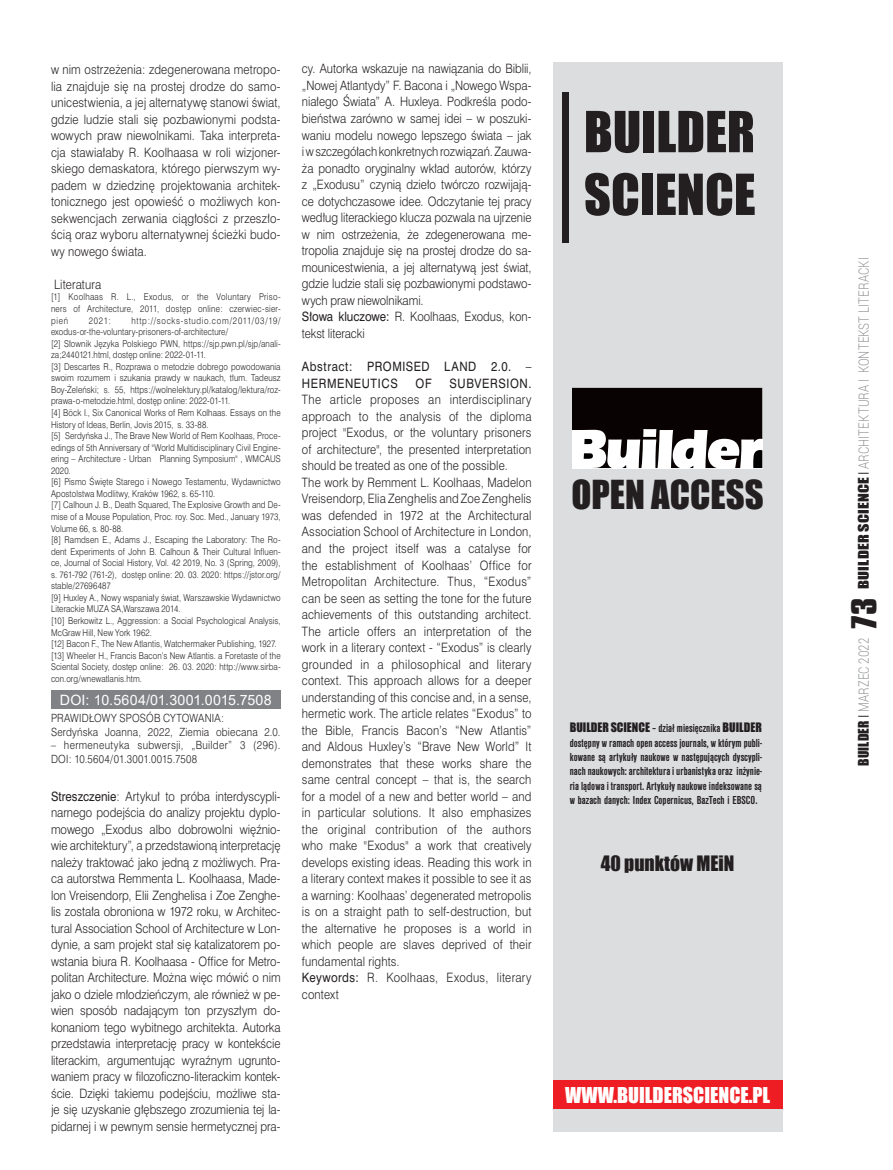
<style>
.page{position:relative;width:893px;height:1170px;background:#fff}
.page>*{position:absolute;margin:0;border:0;box-sizing:border-box;transform-origin:0 0}
.t1{font:52.2px/62.7px "Impact";color:#231f20}
.t2{font:36.75px "Impact";color:#231f20}
.t3{font:20.1px "Impact";color:#fff}
.t4{font:19.5px "Impact";color:#231f20}
.t5{font:300 14.25px "Roboto";letter-spacing:.01em;color:#939598;scale:.8 1}
.Fot_podpis{font:14.25px "Arial";letter-spacing:.015em;color:#fff}
.ABSTRAKT_POLSKI{font:12px/16.5px "Swis 721 Lt PL";letter-spacing:-.005em;color:#231f20;text-align:justify;scale:.89 1}
.ABSTRAKT_ANGIELSKI{font:12px/16.5px "Swis 721 Lt PL";letter-spacing:.015em;color:#231f20;text-align:justify;scale:.89 1}
.tekst_swiss{font:12px/16.5px "Swis 721 Lt PL";letter-spacing:.015em;color:#231f20;text-align:justify;scale:.89 1}
.t6{font:700 condensed 12px/14.2px "Nimbus San DEE";color:#231f20;text-align:justify}
.ABSTRAKT_ANGIELSKI-2{font:12px/16.5px "Swis 721 PL";letter-spacing:.05em;color:#231f20;scale:.89 1}
.LIITERATURA{font:12px "Swis 721 Lt PL";letter-spacing:.01em;color:#231f20;scale:.89 1}
.PRAWIDLOWY_SPOSOB_CY{font:10.5px/13.5px "Swis 721 Lt PL";letter-spacing:.025em;color:#231f20;scale:.89 1}
.LITERATURA_WYLICZENI{font:8.7px/11.6px "Swis 721 Lt PL";letter-spacing:.015em;color:#231f20;text-align:justify;scale:.86 1}
.s1{font-family:"Swis 721 PL"}
.s2{font-family:"Impact";font-weight:400;font-stretch:normal}
.s3{font-family:"Impact";font-weight:400;font-size:13.5px;color:#231f20}
.s4{font-family:"Swis 721 Lt PL";font-weight:400;font-size:13.5px;color:#231f20}
.s5{font-family:"Compacta PL";font-weight:700;font-size:30px;color:#231f20}
</style>
<div class="page">
<div style="left:51px;top:689px;width:230px;height:19px;background:#808285"></div>
<div style="left:553px;top:63px;width:229px;height:1068px;background:#dcdddf"></div>
<div style="left:562px;top:92px;width:7px;height:151px;background:#231f20"></div>
<svg style="left:572px;top:388px;width:190px;height:80px;background:#585554"></svg>
<div style="left:553px;top:1080px;width:229px;height:28px;background:#ee1d23"></div>
<p class="tekst_swiss" style="left:51px;top:61px;width:259px">w nim ostrzeżenia: zdegenerowana metropo&shy;lia znajduje się na prostej drodze do samo&shy;unicestwienia, a jej alternatywę stanowi świat, gdzie ludzie stali się pozbawionymi podsta&shy;wowych praw niewolnikami. Taka interpreta&shy;cja stawiałaby R. Koolhaasa w roli wizjoner&shy;skiego demaskatora, którego pierwszym wy&shy;padem w dziedzinę projektowania architek&shy;tonicznego jest opowieść o możliwych kon&shy;sekwencjach zerwania ciągłości z przeszło&shy;ścią oraz wyboru alternatywnej ścieżki budo&shy;wy nowego świata.</p>
<p class="LIITERATURA" style="left:54px;top:276px;width:55px">Literatura</p>
<p class="LITERATURA_WYLICZENI" style="left:51px;top:291px;width:268px">[1] Koolhaas R. L., Exodus, or the Voluntary Priso&shy;ners of Architecture, 2011, dostęp online: czerwiec-sier&shy;pień</p>
<p class="LITERATURA_WYLICZENI" style="left:51px;top:314px;width:268px;text-indent:80px">http://socks-studio.com/2011/03/19/ exodus-or-the-voluntary-prisoners-of-architecture/</p>
<p class="LITERATURA_WYLICZENI" style="left:51px;top:337px;width:268px">[2] Słownik Języka Polskiego PWN, https://sjp.pwn.pl/sjp/anali&shy;za;2440121.html, dostęp online: 2022-01-11.</p>
<p class="LITERATURA_WYLICZENI" style="left:51px;top:360px;width:268px">[3] Descartes R., Rozprawa o metodzie dobrego powodowania swoim rozumem i szukania prawdy w naukach, tłum. Tadeusz Boy-Żeleński; s. 55, https://wolnelektury.pl/katalog/lektura/roz&shy;prawa-o-metodzie.html, dostęp online: 2022-01-11.</p>
<p class="LITERATURA_WYLICZENI" style="left:51px;top:407px;width:268px">[4] Böck I., Six Canonical Works of Rem Kolhaas. Essays on the<br>History of Ideas, Berlin, Jovis 2015, s. 33-88.</p>
<p class="LITERATURA_WYLICZENI" style="left:51px;top:430px;width:268px">[5] Serdyńska J., The Brave New World of Rem Koolhaas, Proce&shy;edings of 5th Anniversary of "World Multidisciplinary Civil Engine&shy;ering – Architecture - Urban Planning Symposium" , WMCAUS 2020.</p>
<p class="LITERATURA_WYLICZENI" style="left:51px;top:476px;width:268px">[6] Pismo Święte Starego i Nowego Testamentu, Wydawnictwo<br>Apostolstwa Modlitwy, Kraków 1962, s. 65-110.</p>
<p class="LITERATURA_WYLICZENI" style="left:51px;top:499px;width:268px">[7] Calhoun J. B., Death Squared, The Explosive Growth and De&shy;mise of a Mouse Population, Proc. roy. Soc. Med., January 1973, Volume 66, s. 80-88.</p>
<p class="LITERATURA_WYLICZENI" style="left:51px;top:534px;width:269px">[8] Ramdsen E., Adams J., Escaping the Laboratory: The Ro&shy;dent Experiments of John B. Calhoun &amp; Their Cultural Influen&shy;ce, Journal of Social History, Vol. 42 2019, No. 3 (Spring, 2009), s. 761-792 (761-2), dostęp online: 20. 03. 2020: https://jstor.org/ stable/27696487</p>
<p class="LITERATURA_WYLICZENI" style="left:51px;top:591px;width:268px">[9] Huxley A., Nowy wspaniały świat, Warszawskie Wydawnictwo<br>Literackie MUZA SA,Warszawa 2014.</p>
<p class="LITERATURA_WYLICZENI" style="left:51px;top:614px;width:268px">[10] Berkowitz L., Aggression: a Social Psychological Analysis,<br>McGraw Hill, New York 1962.</p>
<p class="LITERATURA_WYLICZENI" style="left:51px;top:638px;width:264px">[12] Bacon F., The New Atlantis, Watchermaker Publishing, 1927.</p>
<p class="LITERATURA_WYLICZENI" style="left:51px;top:649px;width:268px">[13] Wheeler H., Francis Bacon’s New Atlantis. a Foretaste of the Sciental Society, dostęp online: 26. 03. 2020: http://www.sirba&shy;con.org/wnewatlanis.htm.</p>
<p class="Fot_podpis" style="left:60px;top:689px;width:213px">DOI: 10.5604/01.3001.0015.7508</p>
<p class="PRAWIDLOWY_SPOSOB_CY" style="left:51px;top:711px;width:196px">PRAWIDŁOWY SPOSÓB CYTOWANIA:</p>
<p class="PRAWIDLOWY_SPOSOB_CY" style="left:51px;top:724px;width:259px">Serdyńska Joanna, 2022, Ziemia obiecana 2.0.</p>
<p class="PRAWIDLOWY_SPOSOB_CY" style="left:51px;top:738px;width:259px">– hermeneutyka subwersji, „Builder” 3 (296).<br>DOI: 10.5604/01.3001.0015.7508</p>
<p class="ABSTRAKT_POLSKI" style="left:51px;top:787px;width:259px"><span class="s1">Streszczenie</span>: Artykuł to próba interdyscypli&shy;narnego podejścia do analizy projektu dyplo&shy;mowego „Exodus albo dobrowolni więźnio&shy;wie architektury”, a przedstawioną interpretację należy traktować jako jedną z możliwych. Pra&shy;ca autorstwa Remmenta L. Koolhaasa, Made&shy;lon Vreisendorp, Elii Zenghelisa i Zoe Zenghe&shy;lis została obroniona w 1972 roku, w Architec&shy;tural Association School of Architecture w Lon&shy;dynie, a sam projekt stał się katalizatorem po&shy;wstania biura R. Koolhaasa - Office for Metro&shy;politan Architecture. Można więc mówić o nim jako o dziele młodzieńczym, ale również w pe&shy;wien sposób nadającym ton przyszłym do&shy;konaniom tego wybitnego architekta. Autorka przedstawia interpretację pracy w kontekście literackim, argumentując wyraźnym ugrunto&shy;waniem pracy w filozoficzno-literackim kontek&shy;ście. Dzięki takiemu podejściu, możliwe sta&shy;je się uzyskanie głębszego zrozumienia tej la&shy;pidarnej i w pewnym sensie hermetycznej pra-</p>
<p class="LITERATURA_WYLICZENI" style="left:89px;top:314px;width:27px">2021:</p>
<p class="ABSTRAKT_POLSKI" style="left:302px;top:60px;width:259px">cy. Autorka wskazuje na nawiązania do Biblii, „Nowej Atlantydy” F. Bacona i „Nowego Wspa&shy;niałego Świata” A. Huxleya. Podkreśla podo&shy;bieństwa zarówno w samej idei – w poszuki&shy;waniu modelu nowego lepszego świata – jak i w szczegółach konkretnych rozwiązań. Zauwa&shy;ża ponadto oryginalny wkład autorów, którzy z „Exodusu” czynią dzieło twórczo rozwijają&shy;ce dotychczasowe idee. Odczytanie tej pracy według literackiego klucza pozwala na ujrzenie w nim ostrzeżenia, że zdegenerowana me&shy;tropolia znajduje się na prostej drodze do sa&shy;mounicestwienia, a jej alternatywą jest świat, gdzie ludzie stali się pozbawionymi podstawo&shy;wych praw niewolnikami.</p>
<p class="ABSTRAKT_POLSKI" style="left:302px;top:308px;width:259px"><span class="s1">Słowa kluczowe:</span> R. Koolhaas, Exodus, kon&shy;tekst literacki</p>
<p class="ABSTRAKT_ANGIELSKI-2" style="left:302px;top:358px;width:259px">Abstract: PROMISED LAND 2.0. –<br>HERMENEUTICS</p>
<p class="ABSTRAKT_ANGIELSKI" style="left:302px;top:375px;width:259px;text-indent:148px"><span class="s1">SUBVERSION.<br></span>The article proposes an interdisciplinary approach to the analysis of the diploma project "Exodus, or the voluntary prisoners of architecture", the presented interpretation should be treated as one of the possible.</p>
<p class="ABSTRAKT_ANGIELSKI" style="left:302px;top:474px;width:260px">The work by Remment L. Koolhaas, Madelon Vreisendorp, Elia Zenghelis and Zoe Zenghelis was defended in 1972 at the Architectural Association School of Architecture in London, and the project itself was a catalyse for the establishment of Koolhaas’ Office for Metropolitan Architecture. Thus, “Exodus” can be seen as setting the tone for the future achievements of this outstanding architect.<br>The article offers an interpretation of the work in a literary context - “Exodus” is clearly grounded in a philosophical and literary context. This approach allows for a deeper understanding of this concise and, in a sense, hermetic work. The article relates “Exodus” to the Bible, Francis Bacon’s “New Atlantis” and Aldous Huxley’s “Brave New World” It demonstrates that these works share the same central concept – that is, the search for a model of a new and better world – and in particular solutions. It also emphasizes the original contribution of the authors who make "Exodus" a work that creatively develops existing ideas. Reading this work in a literary context makes it possible to see it as a warning: Koolhaas’ degenerated metropolis is on a straight path to self-destruction, but the alternative he proposes is a world in which people are slaves deprived of their fundamental rights.</p>
<p class="ABSTRAKT_ANGIELSKI" style="left:302px;top:969px;width:260px"><span class="s1">Keywords:</span> R. Koolhaas, Exodus, literary context</p>
<p class="ABSTRAKT_ANGIELSKI-2" style="left:416px;top:375px;width:20px">OF</p>
<p class="t1" style="left:584px;top:99px;width:173px">BUILDER<br>SCIENCE</p>
<p class="t2" style="left:571px;top:466px;width:194px">OPEN ACCESS</p>
<p class="t6" style="left:570px;top:721px;width:194px"><span class="s2">BUILDER SCIENCE</span> – dział miesięcznika <span class="s2">BUILDER </span>dostępny w ramach open access journals, w którym publi&shy;kowane są artykuły naukowe w następujących dyscypli&shy;nach naukowych: architektura i urbanistyka oraz inżynie&shy;ria lądowa i transport. Artykuły naukowe indeksowane są w bazach danych: Index Copernicus, BazTech i EBSCO.</p>
<p class="t4" style="left:601px;top:847px;width:135px">40 punktów MEiN</p>
<p class="t3" style="left:565px;top:1079px;width:207px">WWW.BUILDERSCIENCE.PL</p>
<p class="t5" style="left:854px;top:589px;width:416px;rotate:-90deg"><span class="s3">BUILDER SCIENCE</span> <span class="s4">I</span> ARCHITEKTURA I KONTEKST LITERACKI</p>
<p class="t5" style="left:854px;top:765px;width:211px;rotate:-90deg"><span class="s3">BUILDER</span> <span class="s4">I</span> MARZEC 2022 <span class="s5">73</span></p>
</div>
